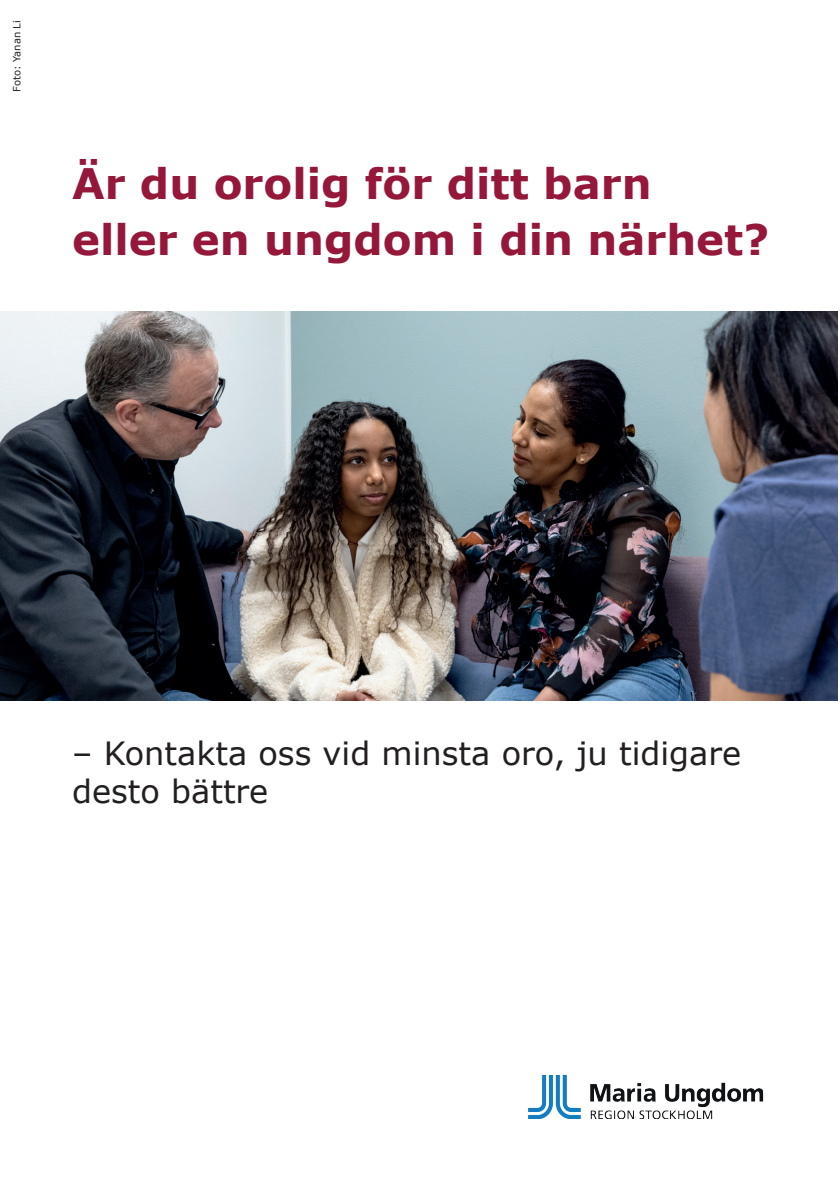
<style>
.page{position:relative;width:840px;height:1191px;background:#fff}
.page>*{position:absolute;margin:0;border:0;box-sizing:border-box;transform-origin:0 0}
.t1{font:700 42px/56px "Verdana";color:#95173a}
.t2{font:32px/38.4px "Verdana";color:#231f20}
.t3{font:10px "Verdana";color:#231f20}
</style>
<div class="page">
<img style="left:0;top:312px;width:836px;height:388px">
<img style="left:528px;top:1074px;width:236px;height:45px">
<p class="t3" style="left:10px;top:92px;width:73px;rotate:-90deg">Foto: Yanan Li</p>
<h1 class="t1" style="left:72px;top:155px;width:698px">Är du orolig för ditt barn<br>eller en ungdom i din närhet?</h1>
<p class="t2" style="left:72px;top:733px;width:670px">– Kontakta oss vid minsta oro, ju tidigare desto bättre</p>
</div>
